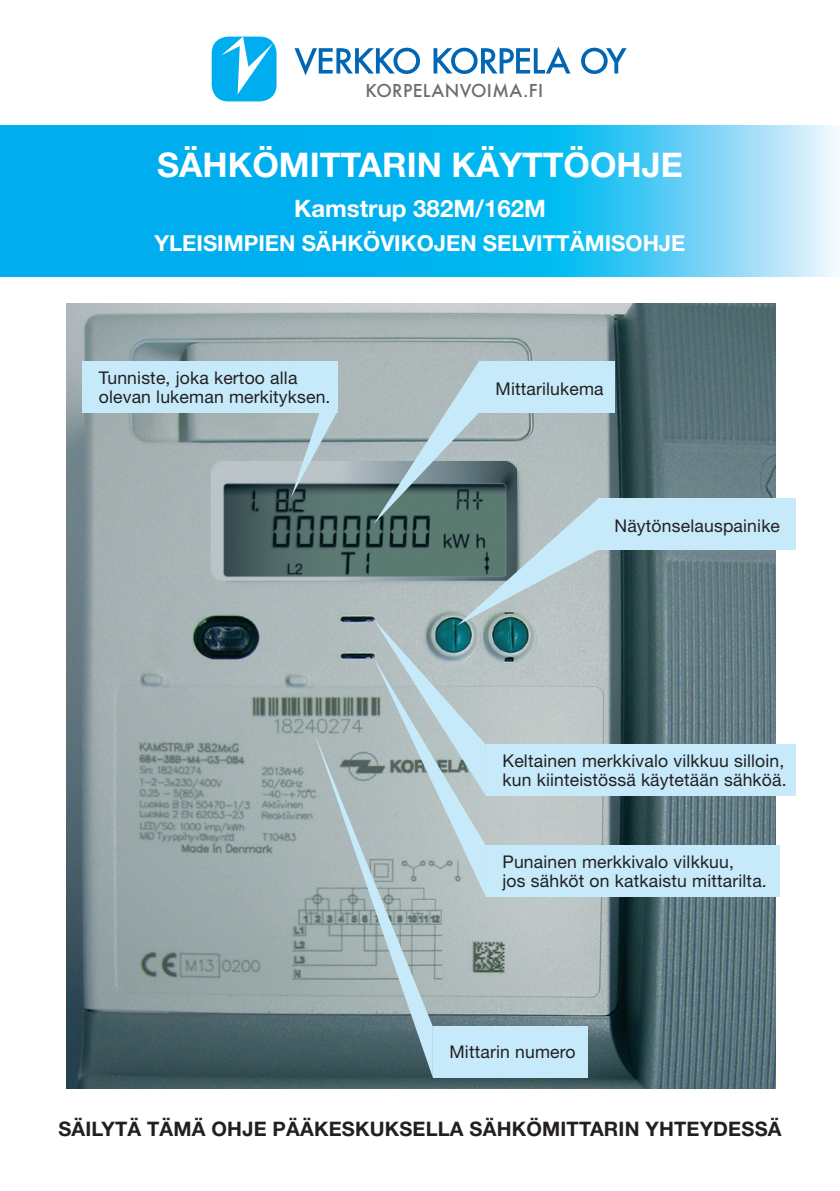
<style>
.page{position:relative;width:840px;height:1191px;background:#fff}
.page>*{position:absolute;margin:0;border:0;box-sizing:border-box;transform-origin:0 0}
.t1{font:700 34px "Helvetica Neue";color:#fff}
.t2{font:700 24px "Helvetica Neue";color:#fff}
.t3{font:700 22px "Helvetica Neue";color:#fff}
.t4{font:700 20px "Helvetica Neue";letter-spacing:.01em;color:#231f20}
.t5{font:17.6px/19.4px "Helvetica Neue";letter-spacing:.01em;color:#231f20}
.t6{font:500 17.2px "Futura";letter-spacing:.02em;color:#6c6d70}
</style>
<div class="page">
<svg style="left:0;top:126px;width:839px;height:150px;background:#27bdf1"></svg>
<img style="left:67px;top:304px;width:707px;height:784px">
<img style="left:211px;top:462px;width:162px;height:118px">
<div style="left:485px;top:744px;width:310px;height:52px;background:#c6eafa"></div>
<div style="left:597px;top:499px;width:198px;height:51px;background:#c6eafa"></div>
<div style="left:432px;top:1026px;width:155px;height:51px;background:#c6eafa"></div>
<div style="left:478px;top:361px;width:136px;height:51px;background:#c6eafa"></div>
<div style="left:485px;top:845px;width:293px;height:51px;background:#c6eafa"></div>
<div style="left:82px;top:361px;width:256px;height:51px;background:#c6eafa"></div>
<svg style="left:314px;top:732px;width:118px;height:345px;background:#90a3a6"></svg>
<svg style="left:373px;top:361px;width:224px;height:535px;background:#a7bbbf"></svg>
<svg style="left:291px;top:412px;width:45px;height:85px;background:#a1b2b8"></svg>
<div style="left:211px;top:37px;width:65px;height:64px;background:#00aeef;border-radius:17px"></div>
<svg style="left:221px;top:37px;width:52px;height:57px"></svg>
<svg style="left:294px;top:47px;width:332px;height:28px"></svg>
<p class="t6" style="left:365px;top:79px;width:179px">KORPELANVOIMA.FI</p>
<h1 class="t1" style="left:157px;top:144px;width:527px">SÄHKÖMITTARIN KÄYTTÖOHJE</h1>
<h2 class="t2" style="left:294px;top:194px;width:253px">Kamstrup 382M/162M</h2>
<p class="t3" style="left:154px;top:230px;width:532px">YLEISIMPIEN SÄHKÖVIKOJEN SELVITTÄMISOHJE</p>
<p class="t5" style="left:99px;top:367px;width:233px">Tunniste, joka kertoo alla olevan lukeman merkityksen.</p>
<p class="t5" style="left:495px;top:378px;width:110px">Mittarilukema</p>
<p class="t5" style="left:614px;top:516px;width:167px">Näytönselauspainike</p>
<p class="t5" style="left:502px;top:750px;width:285px">Keltainen merkkivalo vilkkuu silloin, kun kiinteistössä käytetään sähköä.</p>
<p class="t5" style="left:502px;top:851px;width:266px">Punainen merkkivalo vilkkuu,<br>jos sähköt on katkaistu mittarilta.</p>
<p class="t5" style="left:449px;top:1042px;width:128px">Mittarin numero</p>
<p class="t4" style="left:58px;top:1116px;width:724px">SÄILYTÄ TÄMÄ OHJE PÄÄKESKUKSELLA SÄHKÖMITTARIN YHTEYDESSÄ</p>
</div>
